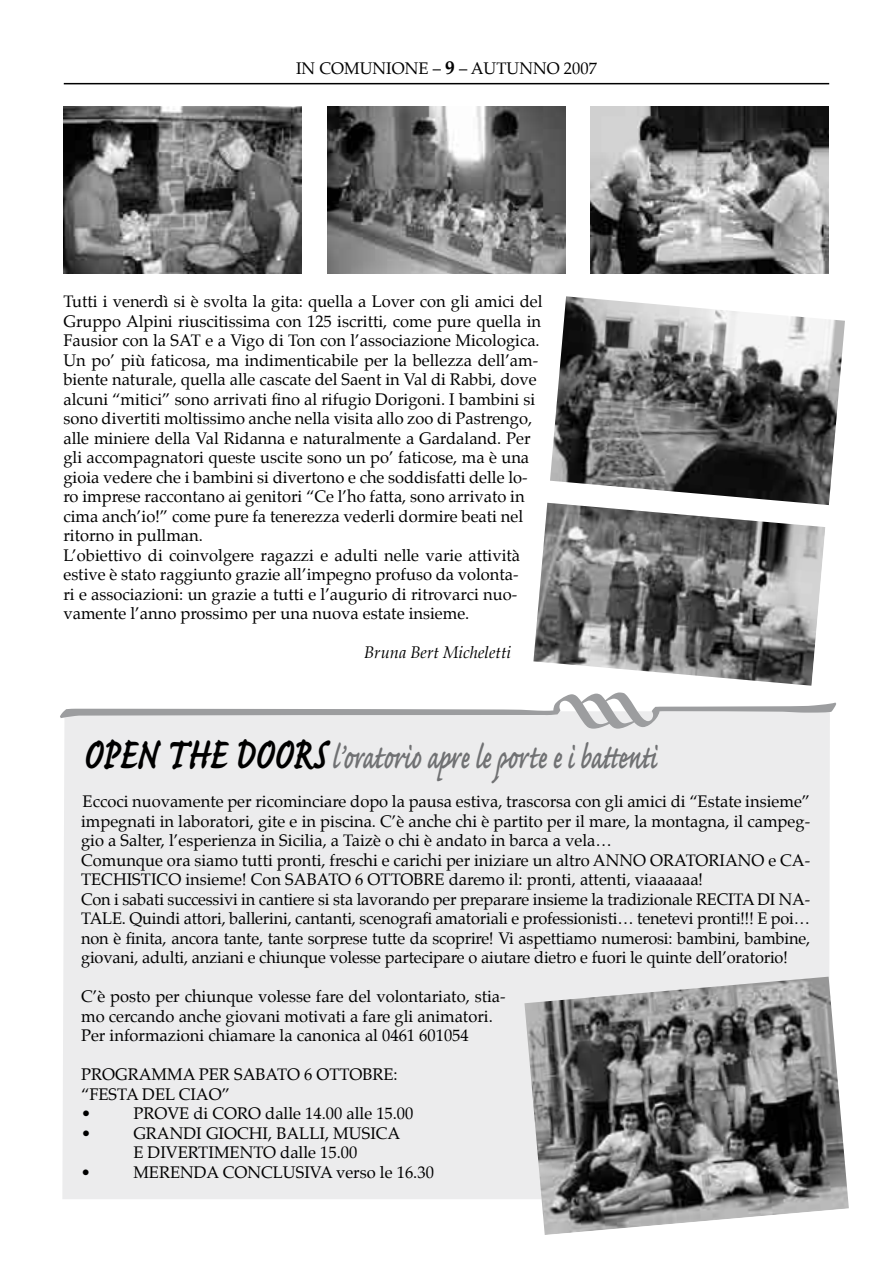
<style>
.page{position:relative;width:893px;height:1263px;background:#fff}
.page>*{position:absolute;margin:0;border:0;box-sizing:border-box;transform-origin:0 0}
.t1{font:600 43.5px "Caflisch Script Pro";letter-spacing:-.005em;color:#707173;scale:.7 1}
.t2{font:16.5px/19.5px "Palatino";color:#000}
.t3{font:italic 16.5px "Palatino";color:#000}
.s1{font-weight:700;font-size:58.5px;color:#000}
</style>
<div class="page">
<hr style="left:64px;top:83px;width:765px;height:1px;background:#000">
<img style="left:550px;top:296px;width:295px;height:209px">
<img style="left:533px;top:503px;width:293px;height:183px">
<img style="left:327px;top:106px;width:238px;height:168px">
<img style="left:63px;top:106px;width:239px;height:168px">
<img style="left:591px;top:106px;width:238px;height:168px">
<div style="left:62px;top:729px;width:768px;height:470px;background:#ececed"></div>
<svg style="left:60px;top:692px;width:776px;height:37px"></svg>
<img style="left:524px;top:977px;width:325px;height:258px">
<p class="t2" style="left:296px;top:59px;width:302px">IN COMUNIONE – – AUTUNNO 2007</p>
<p class="t2" style="left:63px;top:292px;width:481px">Tutti i venerdì si è svolta la gita: quella a Lover con gli amici del Gruppo Alpini riuscitissima con 125 iscritti, come pure quella in Fausior con la SAT e a Vigo di Ton con l’associazione Micologica.<br>Un po’ più faticosa, ma indimenticabile per la bellezza dell’am&shy;biente naturale, quella alle cascate del Saent in Val di Rabbi, dove alcuni “mitici” sono arrivati fino al rifugio Dorigoni. I bambini si sono divertiti moltissimo anche nella visita allo zoo di Pastrengo, alle miniere della Val Ridanna e naturalmente a Gardaland. Per gli accompagnatori queste uscite sono un po’ faticose, ma è una gioia vedere che i bambini si divertono e che soddisfatti delle lo&shy;ro imprese raccontano ai genitori “Ce l’ho fatta, sono arrivato in cima anch’io!” come pure fa tenerezza vederli dormire beati nel ritorno in pullman.<br>L’obiettivo di coinvolgere ragazzi e adulti nelle varie attività estive è stato raggiunto grazie all’impegno profuso da volonta-<br>ri e associazioni: un grazie a tutti e l’augurio di ritrovarci nuo&shy;vamente l’anno prossimo per una nuova estate insieme.</p>
<p class="t3" style="left:364px;top:639px;width:148px">Bruna Bert Micheletti</p>
<h1 class="t1" style="left:83px;top:735px;width:822px"><span class="s1">OPEN THE DOORS</span> l’oratorio apre le porte e i battenti</h1>
<p class="t2" style="left:81px;top:792px;width:730px">Eccoci nuovamente per ricominciare dopo la pausa estiva, trascorsa con gli amici di “Estate insieme” impegnati in laboratori, gite e in piscina. C’è anche chi è partito per il mare, la montagna, il campeg&shy;gio a Salter, l’esperienza in Sicilia, a Taizè o chi è andato in barca a vela…<br>Comunque ora siamo tutti pronti, freschi e carichi per iniziare un altro ANNO ORATORIANO e CA-TECHISTICO insieme! Con SABATO 6 OTTOBRE daremo il: pronti, attenti, viaaaaaa!<br>Con i sabati successivi in cantiere si sta lavorando per preparare insieme la tradizionale RECITA DI NA-TALE. Quindi attori, ballerini, cantanti, scenografi amatoriali e professionisti… tenetevi pronti!!! E poi… non è finita, ancora tante, tante sorprese tutte da scoprire! Vi aspettiamo numerosi: bambini, bambine, giovani, adulti, anziani e chiunque volesse partecipare o aiutare dietro e fuori le quinte dell’oratorio!</p>
<p class="t2" style="left:81px;top:987px;width:426px">C’è posto per chiunque volesse fare del volontariato, stia&shy;mo cercando anche giovani motivati a fare gli animatori.<br>Per informazioni chiamare la canonica al 0461 601054</p>
<p class="t2" style="left:81px;top:1065px;width:318px">PROGRAMMA PER SABATO 6 OTTOBRE: “FESTA DEL CIAO”<br>•</p>
<p class="t2" style="left:133px;top:1104px;width:282px">PROVE di CORO dalle 14.00 alle 15.00</p>
<p class="t2" style="left:81px;top:1123px;width:11px">•</p>
<p class="t2" style="left:133px;top:1123px;width:269px">GRANDI GIOCHI, BALLI, MUSICA<br>E DIVERTIMENTO dalle 15.00</p>
<p class="t2" style="left:81px;top:1162px;width:11px">•</p>
<p class="t2" style="left:133px;top:1162px;width:302px">MERENDA CONCLUSIVA verso le 16.30</p>
</div>
